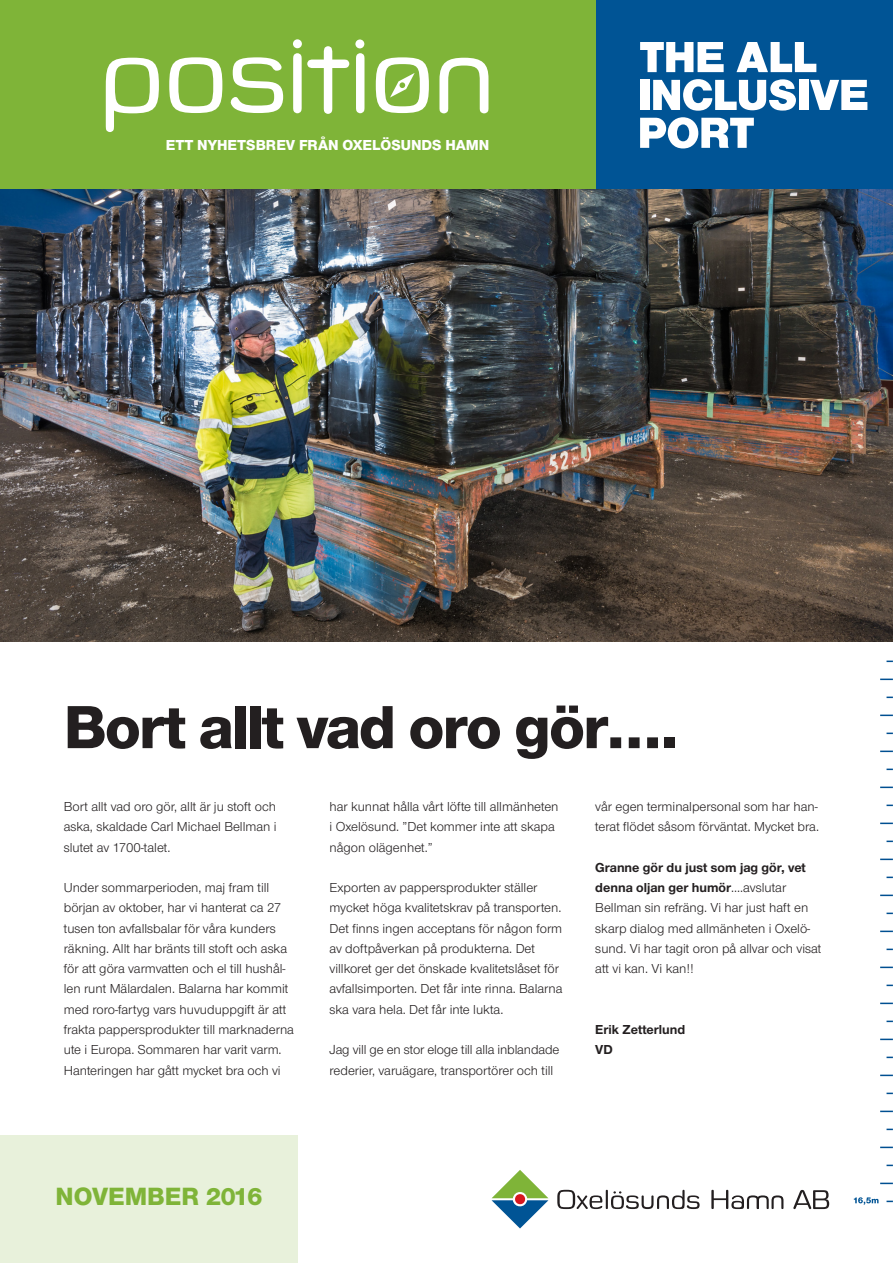
<style>
.page{position:relative;width:893px;height:1263px;background:#fff}
.page>*{position:absolute;margin:0;border:0;box-sizing:border-box;transform-origin:0 0}
.t1{font:63px "Nimbus Sans Novus TOT Hea";letter-spacing:-.025em;color:#231f20}
.Ingress{font:25.95px "Nimbus Sans Novus TOT Hea";color:#7fb438}
.Ingress-2{font:15px "Nimbus Sans Novus TOT Hea";color:#fff}
.Brödtext{font:13.5px/20.2px "Nimbus Sans Novus TOT";color:#231f20}
.Brödtext-2{font:700 13.5px/20.2px "Nimbus Sans Novus TOT";color:#231f20}
.s1{font-weight:400}
</style>
<div class="page">
<svg style="left:880px;top:679px;width:13px;height:1px"></svg>
<svg style="left:880px;top:715px;width:13px;height:1px"></svg>
<svg style="left:880px;top:751px;width:13px;height:1px"></svg>
<svg style="left:880px;top:787px;width:13px;height:1px"></svg>
<svg style="left:880px;top:823px;width:13px;height:1px"></svg>
<svg style="left:880px;top:859px;width:13px;height:1px"></svg>
<svg style="left:880px;top:895px;width:13px;height:1px"></svg>
<svg style="left:880px;top:931px;width:13px;height:1px"></svg>
<svg style="left:880px;top:967px;width:13px;height:1px"></svg>
<svg style="left:880px;top:1003px;width:13px;height:1px"></svg>
<svg style="left:880px;top:1039px;width:13px;height:1px"></svg>
<svg style="left:880px;top:1075px;width:13px;height:1px"></svg>
<svg style="left:880px;top:1111px;width:13px;height:1px"></svg>
<svg style="left:880px;top:1147px;width:13px;height:1px"></svg>
<svg style="left:880px;top:1183px;width:13px;height:1px"></svg>
<div style="left:595px;top:0;width:298px;height:189px;background:#005495"></div>
<div style="left:0;top:0;width:595px;height:189px;background:#7fb438"></div>
<svg style="left:640px;top:42px;width:84px;height:30px"></svg>
<svg style="left:736px;top:42px;width:80px;height:30px"></svg>
<div style="left:640px;top:80px;width:9px;height:30px;background:#fff"></div>
<svg style="left:653px;top:79px;width:143px;height:32px"></svg>
<div style="left:799px;top:80px;width:9px;height:30px;background:#fff"></div>
<svg style="left:810px;top:80px;width:57px;height:30px"></svg>
<svg style="left:640px;top:117px;width:114px;height:31px"></svg>
<svg style="left:793px;top:1190px;width:36px;height:19px"></svg>
<svg style="left:711px;top:1190px;width:72px;height:19px"></svg>
<svg style="left:557px;top:1190px;width:143px;height:19px"></svg>
<svg style="left:492px;top:1170px;width:56px;height:58px"></svg>
<svg style="left:169px;top:57px;width:53px;height:56px"></svg>
<svg style="left:439px;top:58px;width:49px;height:55px"></svg>
<svg style="left:230px;top:57px;width:53px;height:56px"></svg>
<svg style="left:376px;top:57px;width:53px;height:56px"></svg>
<svg style="left:106px;top:58px;width:53px;height:74px"></svg>
<svg style="left:293px;top:46px;width:56px;height:68px"></svg>
<div style="left:293px;top:39px;width:9px;height:9px;background:#fff;border-radius:50%"></div>
<svg style="left:356px;top:53px;width:8px;height:60px"></svg>
<div style="left:355px;top:39px;width:9px;height:9px;background:#fff;border-radius:50%"></div>
<svg style="left:854px;top:1197px;width:24px;height:8px"></svg>
<img style="left:0;top:189px;width:893px;height:452px">
<div style="left:0;top:1135px;width:298px;height:128px;background:#e8f1db"></div>
<p class="Ingress-2" style="left:166px;top:136px;width:325px">ETT NYHETSBREV FRÅN OXELÖSUNDS HAMN</p>
<p class="t1" style="left:64px;top:691px;width:616px">Bort allt vad oro gör….</p>
<p class="Brödtext" style="left:64px;top:796px;width:214px;text-align:justify">Bort allt vad oro gör, allt är ju stoft och aska, skaldade Carl Michael Bellman i slutet av 1700-talet.</p>
<p class="Brödtext" style="left:64px;top:877px;width:232px">Under sommarperioden, maj fram till början av oktober, har vi hanterat ca 27 tusen ton avfallsbalar för våra kunders räkning. Allt har bränts till stoft och aska för att göra varmvatten och el till hushål&shy;len runt Mälardalen. Balarna har kommit med roro-fartyg vars huvuduppgift är att frakta pappersprodukter till marknaderna ute i Europa. Sommaren har varit varm.<br>Hanteringen har gått mycket bra och vi</p>
<p class="Brödtext" style="left:330px;top:796px;width:230px">har kunnat hålla vårt löfte till allmänheten i Oxelösund. ”Det kommer inte att skapa någon olägenhet.”</p>
<p class="Brödtext" style="left:330px;top:877px;width:234px">Exporten av pappersprodukter ställer mycket höga kvalitetskrav på transporten.<br>Det finns ingen acceptans för någon form av doftpåverkan på produkterna. Det villkoret ger det önskade kvalitetslåset för avfallsimporten. Det får inte rinna. Balarna ska vara hela. Det får inte lukta.</p>
<p class="Brödtext" style="left:330px;top:1040px;width:231px">Jag vill ge en stor eloge till alla inblandade rederier, varuägare, transportörer och till</p>
<p class="Brödtext" style="left:595px;top:796px;width:224px">vår egen terminalpersonal som har han-</p>
<p class="Brödtext" style="left:595px;top:817px;width:225px">terat flödet såsom förväntat. Mycket bra.</p>
<p class="Brödtext-2" style="left:595px;top:857px;width:212px">Granne gör du just som jag gör, vet denna oljan ger humör<span class="s1">….avslutar</span></p>
<p class="Brödtext" style="left:595px;top:898px;width:228px">Bellman sin refräng. Vi har just haft en skarp dialog med allmänheten i Oxelö&shy;sund. Vi har tagit oron på allvar och visat att vi kan. Vi kan!!</p>
<p class="Brödtext-2" style="left:595px;top:1019px;width:92px">Erik Zetterlund</p>
<p class="Brödtext-2" style="left:595px;top:1040px;width:19px">VD</p>
<p class="Ingress" style="left:56px;top:1181px;width:209px">NOVEMBER 2016</p>
</div>
